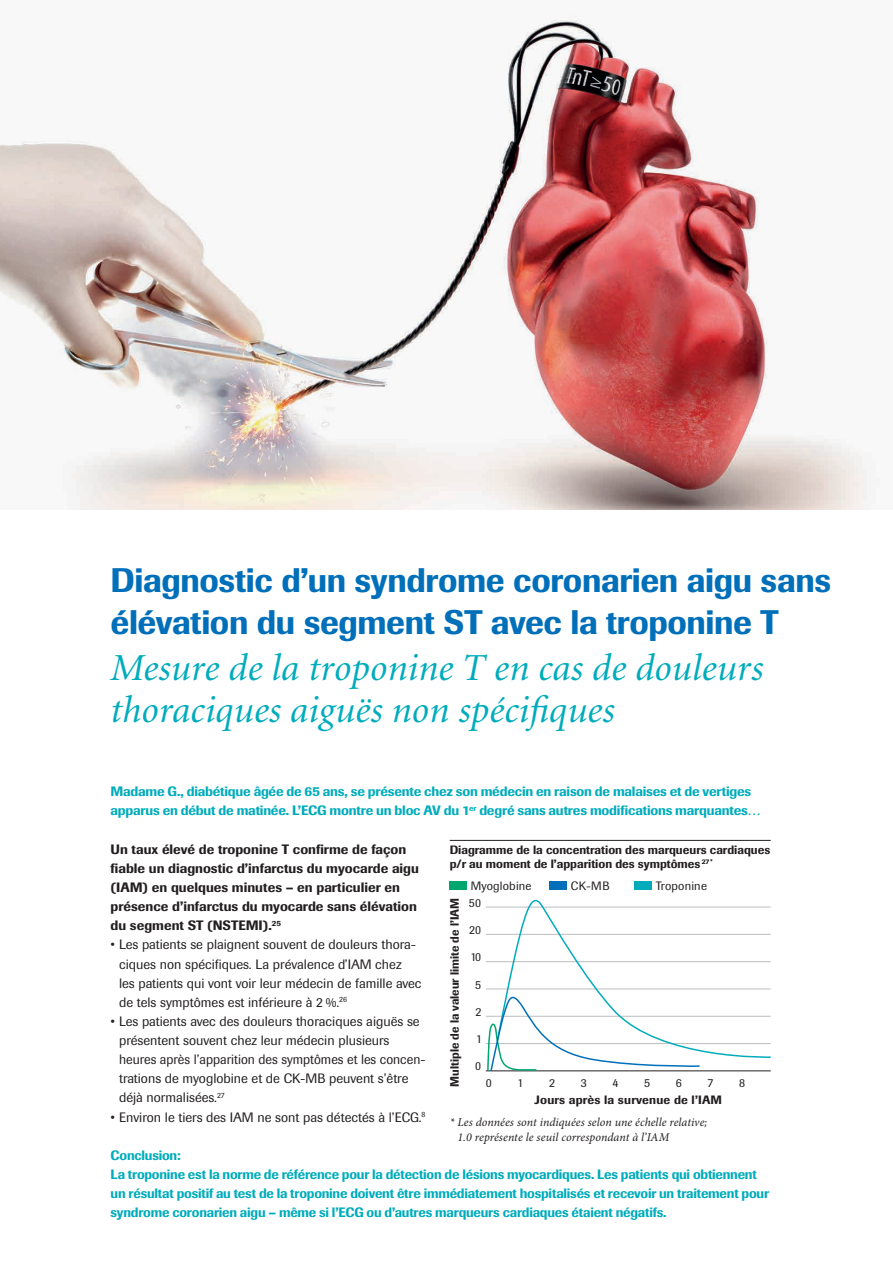
<style>
.page{position:relative;width:893px;height:1263px;background:#fff}
.page>*{position:absolute;margin:0;border:0;box-sizing:border-box;transform-origin:0 0}
.t1{font:italic 38.25px/42px "Minion";letter-spacing:.005em;color:#00acbc}
.t2{font:500 33.75px/42px "Imago Pro";letter-spacing:-.015em;color:#006fba}
.t3{font:500 13.5px/19.2px "Imago Pro";letter-spacing:-.02em;color:#00acbc}
.t4{font:13.5px/19.2px "Imago Pro";color:#231f20}
.t5{font:500 13.5px/19.2px "Imago Pro";color:#231f20}
.t6{font:500 12px/14.4px "Imago Pro";color:#231f20}
.t7{font:italic 12px/14.4px "Minion Pro";color:#231f20}
.t8{font:500 12px "Imago Pro";color:#231f20;scale:.95 1}
.t9{font:12px "Imago";letter-spacing:.035em;color:#231f20}
.t10{font:12px "Imago Pro";letter-spacing:.015em;color:#231f20}
.s1{font-family:"Imago"}
</style>
<div class="page">
<img style="left:0;top:15px;width:867px;height:494px">
<hr style="left:486px;top:907px;width:285px;height:1px;background:#bcbdc0">
<hr style="left:486px;top:934px;width:285px;height:1px;background:#bcbdc0">
<hr style="left:486px;top:961px;width:285px;height:1px;background:#bcbdc0">
<hr style="left:486px;top:1070px;width:285px;height:1px;background:#231f20">
<hr style="left:450px;top:840px;width:321px;height:1px;background:#231f20">
<svg style="left:496px;top:886px;width:275px;height:172px"></svg>
<div style="left:450px;top:882px;width:17px;height:8px;background:#00a66e"></div>
<div style="left:550px;top:882px;width:17px;height:8px;background:#006fba"></div>
<div style="left:635px;top:882px;width:17px;height:8px;background:#00acbc"></div>
<svg style="left:486px;top:988px;width:215px;height:84px"></svg>
<h2 class="t2" style="left:111px;top:558px;width:722px">Diagnostic d’un syndrome coronarien aigu sans élévation du segment ST avec la troponine T</h2>
<h1 class="t1" style="left:111px;top:648px;width:654px">Mesure de la troponine T en cas de douleurs thoraciques aiguës non spécifiques</h1>
<p class="t3" style="left:111px;top:782px;width:652px">Madame G., diabétique âgée de 65 ans, se présente chez son médecin en raison de malaises et de vertiges apparus en début de matinée. L’ECG montre un bloc AV du 1<sup>er</sup> degré sans autres modifications marquantes…</p>
<p class="t5" style="left:111px;top:839px;width:310px">Un taux élevé de troponine T confirme de façon fiable un diagnostic d’infarctus du myocarde aigu (IAM) en quelques minutes – en particulier en présence d’infarctus du myocarde sans élévation du segment ST (NSTEMI).<sup>25</sup></p>
<p class="t4" style="left:119px;top:935px;width:304px;text-indent:-9px"><span class="s1">•</span> Les patients se plaignent souvent de douleurs thora&shy;ciques non spécifiques. La prévalence d’IAM chez<br>les patients qui vont voir leur médecin de famille avec de tels symptômes est inférieure à 2 %.<sup>26</sup></p>
<p class="t4" style="left:119px;top:1011px;width:308px;text-indent:-9px"><span class="s1">•</span> Les patients avec des douleurs thoraciques aiguës se présentent souvent chez leur médecin plusieurs heures après l’apparition des symptômes et les concen&shy;trations de myoglobine et de CK-MB peuvent s’être déjà normalisées.<sup>27</sup></p>
<p class="t4" style="left:111px;top:1107px;width:316px"><span class="s1">•</span> Environ le tiers des IAM ne sont pas détectés à l’ECG.<sup>8</sup></p>
<p class="t3" style="left:111px;top:1145px;width:660px">Conclusion:<br>La troponine est la norme de référence pour la détection de lésions myocardiques. Les patients qui obtiennent un résultat positif au test de la troponine doivent être immédiatement hospitalisés et recevoir un traitement pour syndrome coronarien aigu – même si l’ECG ou d’autres marqueurs cardiaques étaient négatifs.</p>
<p class="t6" style="left:450px;top:842px;width:322px">Diagramme de la concentration des marqueurs cardiaques p/r au moment de l’apparition des symptômes <sup>27*</sup></p>
<p class="t10" style="left:471px;top:878px;width:62px">Myoglobine</p>
<p class="t9" style="left:571px;top:879px;width:40px">CK-MB</p>
<p class="t10" style="left:656px;top:878px;width:53px">Troponine</p>
<p class="t9" style="left:469px;top:895px;width:14px">50</p>
<p class="t9" style="left:469px;top:923px;width:14px">20</p>
<p class="t9" style="left:470px;top:950px;width:12px">10</p>
<p class="t9" style="left:475px;top:977px;width:7px">5</p>
<p class="t9" style="left:475px;top:1005px;width:7px">2</p>
<p class="t9" style="left:476px;top:1032px;width:7px">1</p>
<p class="t9" style="left:475px;top:1059px;width:7px">0</p>
<p class="t8" style="left:447px;top:1086px;width:200px;rotate:-90deg">Multiple de la valeur limite de l’IAM</p>
<p class="t9" style="left:486px;top:1076px;width:7px">0</p>
<p class="t9" style="left:517px;top:1076px;width:7px">1</p>
<p class="t9" style="left:549px;top:1076px;width:7px">2</p>
<p class="t9" style="left:581px;top:1076px;width:7px">3</p>
<p class="t9" style="left:612px;top:1076px;width:7px">4</p>
<p class="t9" style="left:644px;top:1076px;width:7px">5</p>
<p class="t9" style="left:676px;top:1076px;width:7px">6</p>
<p class="t9" style="left:707px;top:1076px;width:7px">7</p>
<p class="t9" style="left:739px;top:1076px;width:7px">8</p>
<p class="t6" style="left:534px;top:1092px;width:189px">Jours après la survenue de l’IAM</p>
<p class="t7" style="left:457px;top:1115px;width:252px;text-indent:-8px">* Les données sont indiquées selon une échelle relative;<br>1.0 représente le seuil correspondant à l’IAM</p>
</div>
